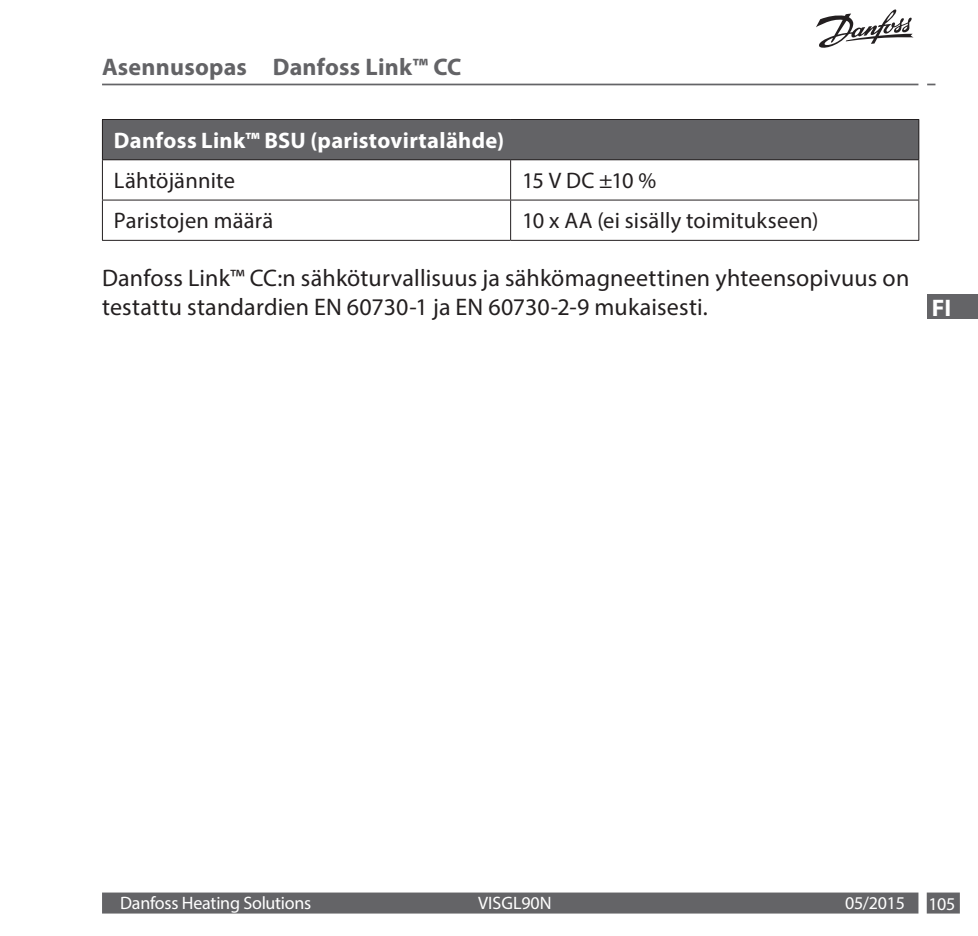
<style>
.page{position:relative;width:978px;height:936px;background:#fff}
.page>*{position:absolute;margin:0;border:0;box-sizing:border-box;transform-origin:0 0}
.Body_copy{font:24px/28.8px "Myriad Pro";letter-spacing:.005em;color:#231f20}
.t1{font:700 24px "Myriad Pro";letter-spacing:.01em;color:#636366}
.t2{font:700 24px "Myriad Pro";color:#fff}
.Body_copy-2{font:22.5px "Myriad Pro";letter-spacing:.01em;color:#231f20}
.Body_copy-3{font:700 22.5px "Myriad Pro";letter-spacing:.015em;color:#fff}
.t3{font:18px "Myriad Pro";letter-spacing:-.015em;color:#fff}
.t4{font:18px "Myriad Pro";letter-spacing:.005em;color:#fff}
</style>
<div class="page">
<hr style="left:102px;top:84px;width:816px;height:1px;background:#646467">
<svg style="left:816px;top:9px;width:98px;height:39px"></svg>
<div style="left:102px;top:892px;width:816px;height:21px;background:#646467"></div>
<div style="left:927px;top:892px;width:33px;height:21px;background:#646467"></div>
<div style="left:927px;top:294px;width:51px;height:25px;background:#646467"></div>
<div style="left:102px;top:119px;width:817px;height:41px;background:#636366"></div>
<hr style="left:102px;top:119px;width:409px;height:1px;background:#231f20">
<hr style="left:102px;top:120px;width:1px;height:39px;background:#231f20">
<hr style="left:511px;top:119px;width:408px;height:1px;background:#231f20">
<hr style="left:918px;top:120px;width:1px;height:39px;background:#231f20">
<hr style="left:102px;top:159px;width:409px;height:1px;background:#231f20">
<hr style="left:102px;top:160px;width:1px;height:40px;background:#231f20">
<hr style="left:511px;top:159px;width:408px;height:1px;background:#231f20">
<hr style="left:510px;top:160px;width:1px;height:40px;background:#231f20">
<hr style="left:918px;top:160px;width:1px;height:40px;background:#231f20">
<hr style="left:102px;top:199px;width:409px;height:1px;background:#231f20">
<hr style="left:102px;top:200px;width:1px;height:40px;background:#231f20">
<hr style="left:511px;top:199px;width:408px;height:1px;background:#231f20">
<hr style="left:510px;top:200px;width:1px;height:40px;background:#231f20">
<hr style="left:918px;top:200px;width:1px;height:40px;background:#231f20">
<hr style="left:102px;top:240px;width:409px;height:1px;background:#231f20">
<hr style="left:511px;top:240px;width:408px;height:1px;background:#231f20">
<p class="t1" style="left:102px;top:51px;width:361px">Asennusopas Danfoss Link™ CC</p>
<p class="Body_copy-3" style="left:114px;top:126px;width:392px">Danfoss Link™ BSU (paristovirtalähde)</p>
<p class="Body_copy-2" style="left:114px;top:167px;width:123px">Lähtöjännite</p>
<p class="Body_copy-2" style="left:522px;top:167px;width:136px">15 V DC ±10 %</p>
<p class="Body_copy-2" style="left:114px;top:207px;width:161px">Paristojen määrä</p>
<p class="Body_copy-2" style="left:522px;top:207px;width:298px">10 x AA (ei sisälly toimitukseen)</p>
<p class="Body_copy" style="left:102px;top:263px;width:809px">Danfoss Link™ CC:n sähköturvallisuus ja sähkömagneettinen yhteensopivuus on testattu standardien EN 60730-1 ja EN 60730-2-9 mukaisesti.</p>
<p class="t2" style="left:932px;top:292px;width:21px">FI</p>
<p class="t3" style="left:120px;top:892px;width:193px">Danfoss Heating Solutions</p>
<p class="t4" style="left:478px;top:892px;width:75px">VISGL90N</p>
<p class="t3" style="left:845px;top:892px;width:61px">05/2015</p>
<p class="t3" style="left:928px;top:892px;width:29px">105</p>
</div>
